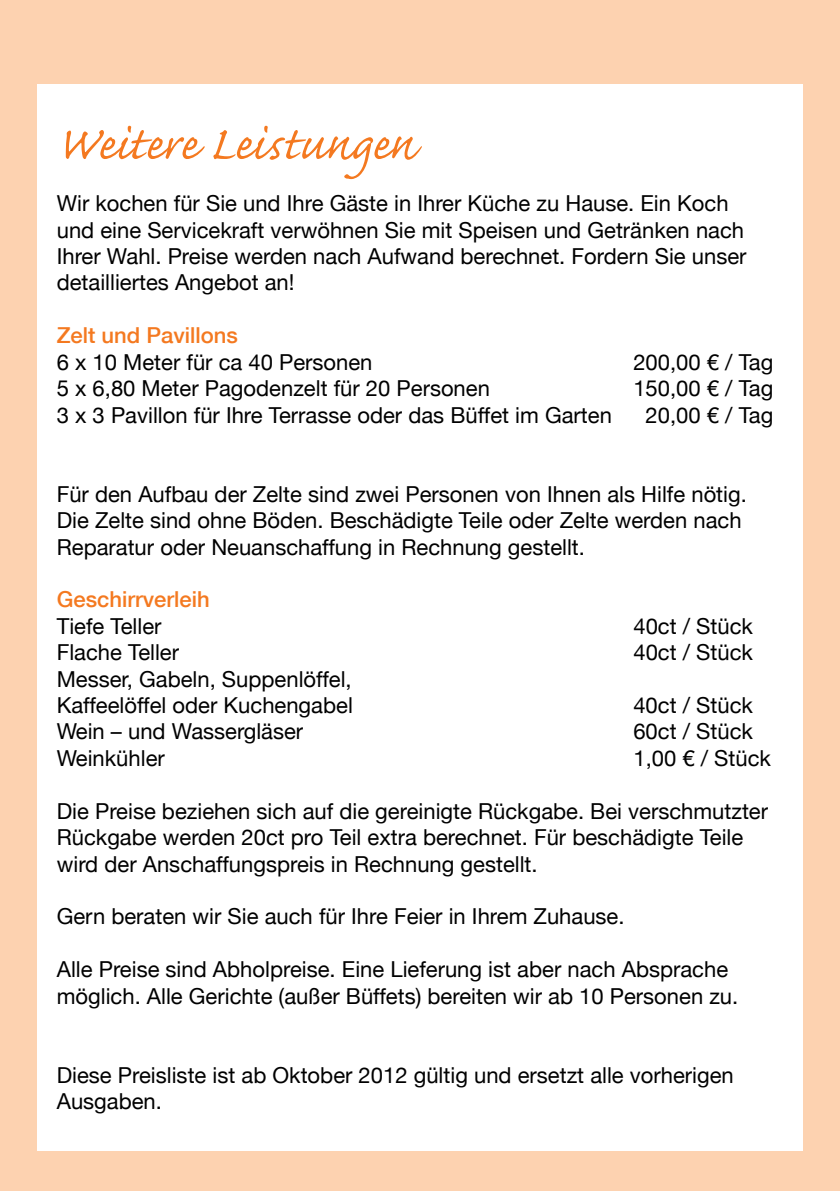
<style>
.page{position:relative;width:840px;height:1191px;background:#fff}
.page>*{position:absolute;margin:0;border:0;box-sizing:border-box;transform-origin:0 0}
.t1{font:60px "Caflisch Script";letter-spacing:-.005em;color:#f47920}
.t2{font:22px/26.4px "Helvetica Neue";color:#000}
.t3{font:500 22px "Helvetica Neue";color:#f47920}
</style>
<div class="page">
<div style="left:0;top:0;width:839px;height:1191px;background:#fdd2b0"></div>
<div style="left:37px;top:85px;width:765px;height:1066px;background:#fff"></div>
<h1 class="t1" style="left:57px;top:113px;width:359px">Weitere Leistungen</h1>
<p class="t2" style="left:57px;top:190px;width:691px">Wir kochen für Sie und Ihre Gäste in Ihrer Küche zu Hause. Ein Koch und eine Servicekraft verwöhnen Sie mit Speisen und Getränken nach Ihrer Wahl. Preise werden nach Aufwand berechnet. Fordern Sie unser detailliertes Angebot an!</p>
<p class="t3" style="left:57px;top:322px;width:182px">Zelt und Pavillons</p>
<p class="t2" style="left:57px;top:348px;width:317px">6 x 10 Meter für ca 40 Personen</p>
<p class="t2" style="left:633px;top:348px;width:141px">200,00 € / Tag</p>
<p class="t2" style="left:57px;top:375px;width:434px">5 x 6,80 Meter Pagodenzelt für 20 Personen</p>
<p class="t2" style="left:633px;top:375px;width:141px">150,00 € / Tag</p>
<p class="t2" style="left:57px;top:401px;width:556px">3 x 3 Pavillon für Ihre Terrasse oder das Büffet im Garten</p>
<p class="t2" style="left:645px;top:401px;width:129px">20,00 € / Tag</p>
<p class="t2" style="left:57px;top:480px;width:691px">Für den Aufbau der Zelte sind zwei Personen von Ihnen als Hilfe nötig.<br>Die Zelte sind ohne Böden. Beschädigte Teile oder Zelte werden nach<br>Reparatur oder Neuanschaffung in Rechnung gestellt.</p>
<p class="t3" style="left:57px;top:586px;width:154px">Geschirrverleih</p>
<p class="t2" style="left:57px;top:612px;width:106px">Tiefe Teller</p>
<p class="t2" style="left:633px;top:612px;width:121px">40ct / Stück</p>
<p class="t2" style="left:57px;top:639px;width:124px">Flache Teller</p>
<p class="t2" style="left:633px;top:639px;width:121px">40ct / Stück</p>
<p class="t2" style="left:57px;top:665px;width:297px">Messer, Gabeln, Suppenlöffel,<br>Kaffeelöffel oder Kuchengabel</p>
<p class="t2" style="left:633px;top:691px;width:121px">40ct / Stück</p>
<p class="t2" style="left:57px;top:718px;width:248px">Wein – und Wassergläser</p>
<p class="t2" style="left:633px;top:718px;width:121px">60ct / Stück</p>
<p class="t2" style="left:57px;top:744px;width:109px">Weinkühler</p>
<p class="t2" style="left:633px;top:744px;width:139px">1,00 € / Stück</p>
<p class="t2" style="left:57px;top:797px;width:712px">Die Preise beziehen sich auf die gereinigte Rückgabe. Bei verschmutzter<br>Rückgabe werden 20ct pro Teil extra berechnet. Für beschädigte Teile wird der Anschaffungspreis in Rechnung gestellt.</p>
<p class="t2" style="left:57px;top:903px;width:569px">Gern beraten wir Sie auch für Ihre Feier in Ihrem Zuhause.</p>
<p class="t2" style="left:57px;top:955px;width:682px">Alle Preise sind Abholpreise. Eine Lieferung ist aber nach Absprache möglich. Alle Gerichte (außer Büffets) bereiten wir ab 10 Personen zu.</p>
<p class="t2" style="left:57px;top:1061px;width:678px">Diese Preisliste ist ab Oktober 2012 gültig und ersetzt alle vorherigen<br>Ausgaben.</p>
</div>
